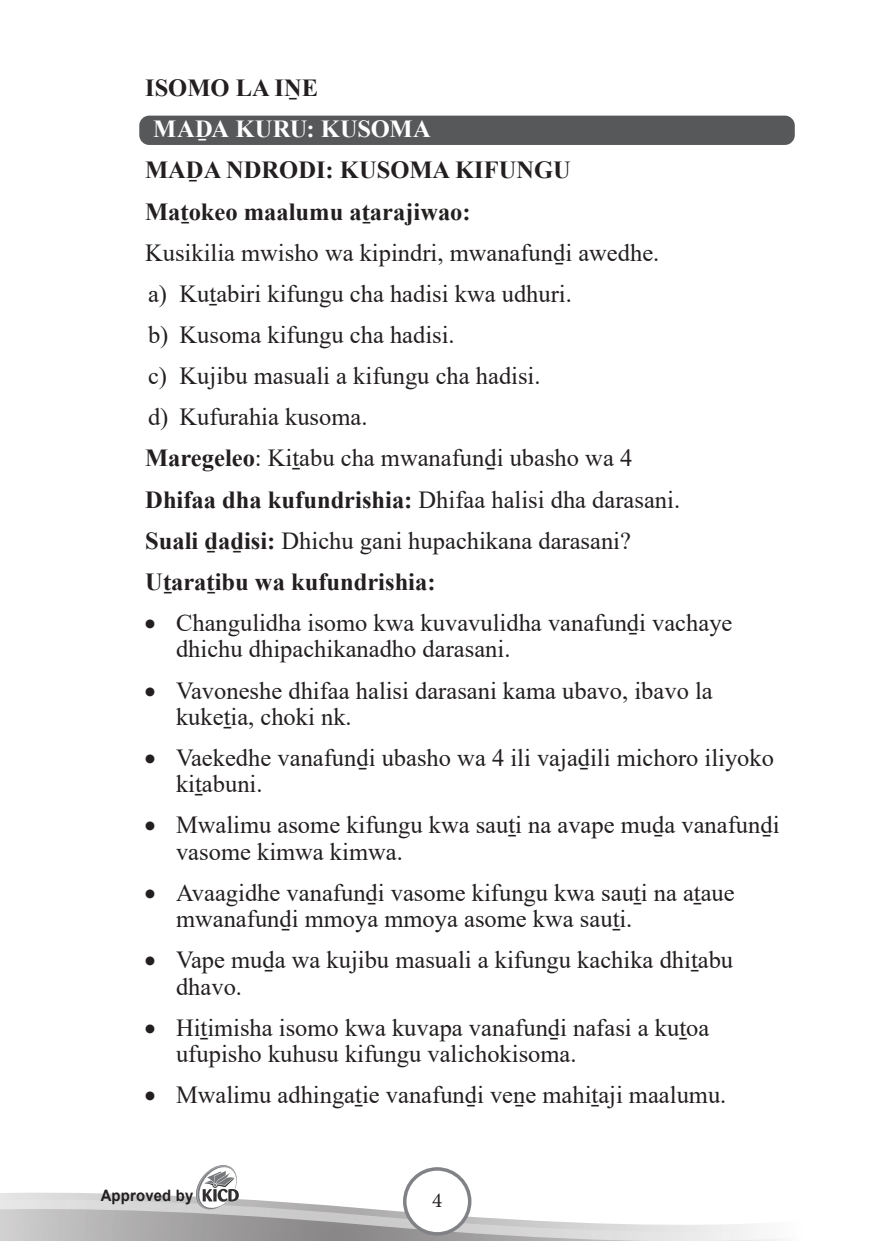
<style>
.page{position:relative;width:874px;height:1241px;background:#fff}
.page>*{position:absolute;margin:0;border:0;box-sizing:border-box;transform-origin:0 0}
.Body_Text{font:24.5px/26.2px "Times New Roman";color:#231f20}
.heading_1{font:700 24.5px "Times New Roman";color:#231f20}
.strand_1{font:700 24.5px "Times New Roman";letter-spacing:.015em;color:#fff}
.Isomo_la{font:700 24.5px "Times New Roman";color:#231f20}
.t1{font:21px "Minion Pro";color:#231f20}
.t2{font:700 15.75px "Arial";letter-spacing:.015em;color:#231f20;scale:.95 1}
.s1{color:#221f1f}
.s2{font-weight:700}
.s3{font-weight:700;color:#221f1f}
</style>
<div class="page">
<svg style="left:0;top:1165px;width:780px;height:75px"></svg>
<div style="left:139px;top:116px;width:655px;height:29px;background:#57585a;border-radius:10px"></div>
<p class="Isomo_la" style="left:145px;top:70px;width:174px">ISOMO LA IṈE</p>
<p class="strand_1" style="left:153px;top:111px;width:279px">MAḎA KURU: KUSOMA</p>
<p class="heading_1" style="left:145px;top:152px;width:427px">MAḎA NDRODI: KUSOMA KIFUNGU</p>
<p class="heading_1" style="left:145px;top:193px;width:327px">Ma<span class="s1">ṯ</span>okeo maalumu <span class="s1">aṯarajiwao:</span></p>
<p class="Body_Text" style="left:145px;top:238px;width:515px">Kusikilia mwisho wa kipindri, mwanafun<span class="s1">ḏ</span>i awedhe.</p>
<p class="Body_Text" style="left:148px;top:280px;width:425px">a) Kuṯabiri kifungu cha hadisi kwa udhuri.</p>
<p class="Body_Text" style="left:148px;top:321px;width:308px">b) Kusoma kifungu cha hadisi.</p>
<p class="Body_Text" style="left:148px;top:362px;width:394px">c) Kujibu masuali a kifungu cha hadisi.</p>
<p class="Body_Text" style="left:148px;top:403px;width:221px">d) Kufurahia kusoma.</p>
<p class="Body_Text" style="left:145px;top:444px;width:488px"><span class="s2">Maregeleo</span>: Ki<span class="s1">ṯ</span>abu cha mwanafun<span class="s1">ḏ</span>i ubasho wa 4</p>
<p class="Body_Text" style="left:145px;top:485px;width:536px"><span class="s2">Dhifaa dha kufundrishia:</span> Dhifaa halisi dha darasani.</p>
<p class="Body_Text" style="left:145px;top:526px;width:487px"><span class="s2">Suali</span> <span class="s3">ḏ</span><span class="s2">a</span><span class="s3">ḏ</span><span class="s2">isi:</span> Dhichu gani hupachikana darasani?</p>
<p class="heading_1" style="left:145px;top:564px;width:291px">Uṯaraṯibu wa kufundrishia:</p>
<p class="Body_Text" style="left:176px;top:609px;width:557px;text-indent:-32px">• Changulidha isomo kwa kuvavulidha vanafun<span class="s1">ḏ</span>i vachaye dhichu dhipachikanadho darasani.</p>
<p class="Body_Text" style="left:176px;top:676px;width:538px;text-indent:-32px">• Vavoneshe dhifaa halisi darasani kama ubavo, ibavo la kuke<span class="s1">ṯ</span>ia, choki nk.</p>
<p class="Body_Text" style="left:176px;top:743px;width:599px;text-indent:-32px">• Vaekedhe vanafun<span class="s1">ḏ</span>i ubasho wa 4 ili vaja<span class="s1">ḏ</span>ili michoro iliyoko kiṯabuni.</p>
<p class="Body_Text" style="left:176px;top:811px;width:604px;text-indent:-32px">• Mwalimu asome kifungu kwa sau<span class="s1">ṯ</span>i na avape mu<span class="s1">ḏa</span> vanafun<span class="s1">ḏ</span>i vasome kimwa kimwa.</p>
<p class="Body_Text" style="left:176px;top:878px;width:560px;text-indent:-32px">• Avaagidhe vanafun<span class="s1">ḏ</span>i vasome kifungu kwa sauṯi na aṯaue mwanafun<span class="s1">ḏ</span>i mmoya mmoya asome kwa sauṯi.</p>
<p class="Body_Text" style="left:176px;top:945px;width:558px;text-indent:-32px">• Vape mu<span class="s1">ḏa</span> wa kujibu masuali a kifungu kachika dhiṯabu dhavo.</p>
<p class="Body_Text" style="left:176px;top:1013px;width:534px;text-indent:-32px">• Hiṯimisha isomo kwa kuvapa vanafun<span class="s1">ḏ</span>i nafasi a kuṯoa ufupisho kuhusu kifungu valichokisoma.</p>
<p class="Body_Text" style="left:144px;top:1080px;width:583px">• Mwalimu adhingaṯie vanafun<span class="s1">ḏ</span>i ve<span class="s1">ṉ</span>e mahiṯaji maalumu.</p>
<p class="t2" style="left:101px;top:1184px;width:99px">Approved by</p>
<p class="t1" style="left:432px;top:1186px;width:12px">4</p>
</div>
